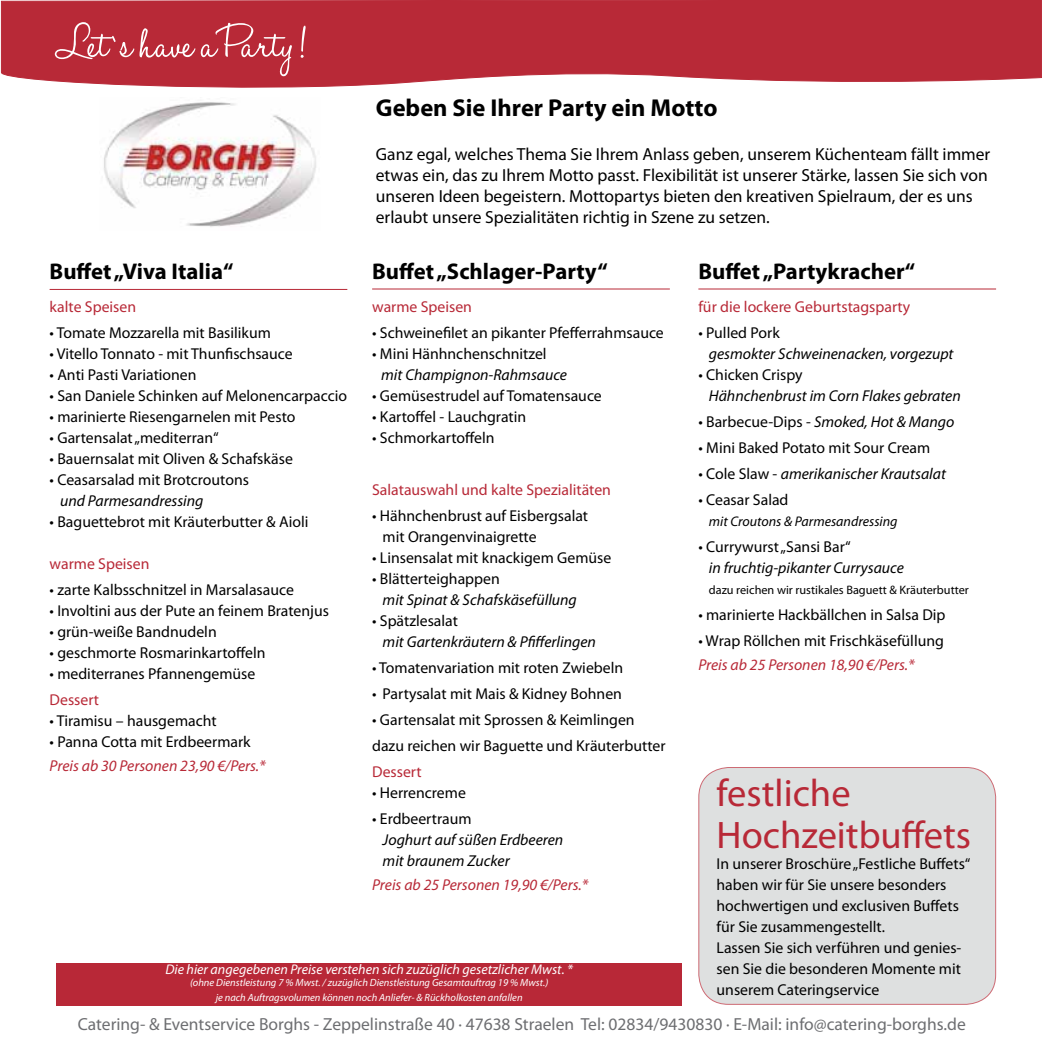
<style>
.page{position:relative;width:1042px;height:1042px;background:#fff}
.page>*{position:absolute;margin:0;border:0;box-sizing:border-box;transform-origin:0 0}
.t1{font:52.5px "Halo Handletter";color:#fff}
.t2{font:38.5px/42px "Myriad Pro";color:#b82937}
.t3{font:700 24.5px "Myriad Pro";color:#000}
.t4{font:700 22.75px "Myriad Pro";color:#000}
.t5{font:17.5px/21px "Myriad Pro";color:#000}
.t6{font:17.5px "Myriad Pro";color:#6d6e71}
.t7{font:15.75px/21px "Myriad Pro";color:#000}
.t8{font:italic 15.75px/21px "Myriad Pro";color:#000}
.t9{font:15.75px "Myriad Pro";color:#b82937}
.t10{font:italic 15.75px "Myriad Pro";color:#b82937}
.t11{font:italic 14px "Myriad Pro";color:#fff}
.t12{font:italic 14px "Myriad Pro";color:#000}
.t13{font:12.25px "Myriad Pro";color:#000}
.t14{font:italic 10.5px/14.7px "Myriad Pro";color:#fff;text-align:center}
.s1{font-style:normal}
</style>
<div class="page">
<svg style="left:1px;top:0;width:1041px;height:88px;background:#bd3946"></svg>
<img style="left:104px;top:102px;width:212px;height:125px">
<div style="left:699px;top:767px;width:296px;height:237px;background:#dee0e0;border-radius:30px"></div>
<div style="left:698px;top:767px;width:298px;height:238px;border:1px solid #b82937;border-radius:30px"></div>
<hr style="left:50px;top:289px;width:297px;height:1px;background:#b82937">
<hr style="left:372px;top:289px;width:298px;height:1px;background:#b82937">
<hr style="left:698px;top:289px;width:298px;height:1px;background:#b82937">
<div style="left:57px;top:963px;width:625px;height:42px;background:#b82837"></div>
<h1 class="t1" style="left:55px;top:15px;width:253px">Let`s have a Party !</h1>
<h3 class="t3" style="left:376px;top:92px;width:343px">Geben Sie Ihrer Party ein Motto</h3>
<p class="t5" style="left:376px;top:143px;width:616px">Ganz egal, welches Thema Sie Ihrem Anlass geben, unserem Küchenteam fällt immer etwas ein, das zu Ihrem Motto passt. Flexibilität ist unserer Stärke, lassen Sie sich von unseren Ideen begeistern. Mottopartys bieten den kreativen Spielraum, der es uns erlaubt unsere Spezialitäten richtig in Szene zu setzen.</p>
<h3 class="t4" style="left:50px;top:256px;width:185px">Buffet „Viva Italia“</h3>
<p class="t9" style="left:50px;top:297px;width:88px">kalte Speisen</p>
<p class="t7" style="left:50px;top:322px;width:223px">• Tomate Mozzarella mit Basilikum</p>
<p class="t7" style="left:50px;top:343px;width:245px">• Vitello Tonnato - mit Thunfischsauce</p>
<p class="t7" style="left:50px;top:364px;width:148px">• Anti Pasti Variationen</p>
<p class="t7" style="left:50px;top:385px;width:299px">• San Daniele Schinken auf Melonencarpaccio</p>
<p class="t7" style="left:50px;top:406px;width:247px">• marinierte Riesengarnelen mit Pesto</p>
<p class="t7" style="left:50px;top:427px;width:171px">• Gartensalat „mediterran“</p>
<p class="t7" style="left:50px;top:448px;width:245px">• Bauernsalat mit Oliven &amp; Schafskäse</p>
<p class="t7" style="left:50px;top:469px;width:201px">• Ceasarsalad mit Brotcroutons</p>
<p class="t8" style="left:60px;top:490px;width:145px">und Parmesandressing</p>
<p class="t7" style="left:50px;top:511px;width:260px">• Baguettebrot mit Kräuterbutter &amp; Aioli</p>
<p class="t9" style="left:50px;top:554px;width:101px">warme Speisen</p>
<p class="t7" style="left:50px;top:579px;width:246px">• zarte Kalbsschnitzel in Marsalasauce</p>
<p class="t7" style="left:50px;top:600px;width:281px">• Involtini aus der Pute an feinem Bratenjus</p>
<p class="t7" style="left:50px;top:621px;width:169px">• grün-weiße Bandnudeln</p>
<p class="t7" style="left:50px;top:642px;width:217px">• geschmorte Rosmarinkartoffeln</p>
<p class="t7" style="left:50px;top:663px;width:207px">• mediterranes Pfannengemüse</p>
<p class="t9" style="left:50px;top:690px;width:51px">Dessert</p>
<p class="t7" style="left:50px;top:710px;width:169px">• Tiramisu – hausgemacht</p>
<p class="t7" style="left:50px;top:731px;width:203px">• Panna Cotta mit Erdbeermark</p>
<p class="t10" style="left:50px;top:756px;width:218px">Preis ab 30 Personen 23,90 €/Pers.*</p>
<h3 class="t4" style="left:372px;top:256px;width:237px">Buffet „Schlager-Party“</h3>
<p class="t9" style="left:372px;top:297px;width:101px">warme Speisen</p>
<p class="t7" style="left:372px;top:322px;width:293px">• Schweinefilet an pikanter Pfefferrahmsauce</p>
<p class="t7" style="left:372px;top:343px;width:176px">• Mini Hänhnchenschnitzel</p>
<p class="t8" style="left:381px;top:364px;width:187px">mit Champignon-Rahmsauce</p>
<p class="t7" style="left:372px;top:385px;width:231px">• Gemüsestrudel auf Tomatensauce</p>
<p class="t7" style="left:372px;top:406px;width:156px">• Kartoffel - Lauchgratin</p>
<p class="t7" style="left:372px;top:427px;width:124px">• Schmorkartoffeln</p>
<p class="t9" style="left:372px;top:480px;width:240px">Salatauswahl und kalte Spezialitäten</p>
<p class="t7" style="left:383px;top:505px;width:207px;text-indent:-11px">• Hähnchenbrust auf Eisbergsalat mit Orangenvinaigrette</p>
<p class="t7" style="left:372px;top:547px;width:241px">• Linsensalat mit knackigem Gemüse</p>
<p class="t7" style="left:372px;top:568px;width:129px">• Blätterteighappen</p>
<p class="t8" style="left:383px;top:589px;width:196px">mit Spinat &amp; Schafskäsefüllung</p>
<p class="t7" style="left:372px;top:610px;width:87px">• Spätzlesalat</p>
<p class="t8" style="left:383px;top:631px;width:215px">mit Gartenkräutern &amp; Pfifferlingen</p>
<p class="t7" style="left:372px;top:657px;width:253px">• Tomatenvariation mit roten Zwiebeln</p>
<p class="t7" style="left:372px;top:683px;width:251px">• Partysalat mit Mais &amp; Kidney Bohnen</p>
<p class="t7" style="left:372px;top:706px;width:295px;line-height:25.9px">• Gartensalat mit Sprossen &amp; Keimlingen dazu reichen wir Baguette und Kräuterbutter</p>
<p class="t9" style="left:372px;top:761px;width:51px">Dessert</p>
<p class="t7" style="left:372px;top:781px;width:95px">• Herrencreme</p>
<p class="t7" style="left:372px;top:807px;width:101px">• Erdbeertraum</p>
<p class="t8" style="left:383px;top:828px;width:182px">Joghurt auf süßen Erdbeeren mit braunem Zucker</p>
<p class="t10" style="left:372px;top:875px;width:218px">Preis ab 25 Personen 19,90 €/Pers.*</p>
<p class="t11" style="left:165px;top:960px;width:409px">Die hier angegebenen Preise verstehen sich zuzüglich gesetzlicher Mwst. *</p>
<p class="t14" style="left:190px;top:975px;width:360px">(ohne Dienstleistung 7 % Mwst. / zuzüglich Dienstleistung Gesamtauftrag 19 % Mwst.) je nach Auftragsvolumen können noch Anliefer- &amp; Rückholkosten anfallen</p>
<h3 class="t4" style="left:698px;top:256px;width:218px">Buffet „Partykracher“</h3>
<p class="t9" style="left:698px;top:297px;width:213px">für die lockere Geburtstagsparty</p>
<p class="t7" style="left:698px;top:322px;width:83px">• Pulled Pork</p>
<p class="t8" style="left:709px;top:343px;width:246px">gesmokter Schweinenacken, vorgezupt</p>
<p class="t7" style="left:698px;top:364px;width:106px">• Chicken Crispy</p>
<p class="t8" style="left:709px;top:385px;width:253px">Hähnchenbrust im Corn Flakes gebraten</p>
<p class="t8" style="left:698px;top:411px;width:257px"><span class="s1">• Barbecue-Dips -</span> Smoked, Hot &amp; Mango</p>
<p class="t7" style="left:698px;top:437px;width:233px">• Mini Baked Potato mit Sour Cream</p>
<p class="t8" style="left:698px;top:463px;width:249px"><span class="s1">• Cole Slaw -</span> amerikanischer Krautsalat</p>
<p class="t7" style="left:698px;top:489px;width:92px">• Ceasar Salad</p>
<p class="t12" style="left:709px;top:512px;width:190px">mit Croutons &amp; Parmesandressing</p>
<p class="t7" style="left:698px;top:536px;width:154px">• Currywurst „Sansi Bar“</p>
<p class="t8" style="left:709px;top:557px;width:196px">in fruchtig-pikanter Currysauce</p>
<p class="t13" style="left:709px;top:582px;width:261px">dazu reichen wir rustikales Baguett &amp; Kräuterbutter</p>
<p class="t7" style="left:698px;top:604px;width:249px">• marinierte Hackbällchen in Salsa Dip</p>
<p class="t7" style="left:698px;top:630px;width:247px">• Wrap Röllchen mit Frischkäsefüllung</p>
<p class="t10" style="left:698px;top:655px;width:218px">Preis ab 25 Personen 18,90 €/Pers.*</p>
<h2 class="t2" style="left:716px;top:772px;width:256px">festliche<br>Hochzeitbuffets</h2>
<p class="t7" style="left:716px;top:853px;width:255px">In unserer Broschüre „Festliche Buffets“ haben wir für Sie unsere besonders hochwertigen und exclusiven Buffets für Sie zusammengestellt.<br>Lassen Sie sich verführen und genies&shy;sen Sie die besonderen Momente mit unserem Cateringservice</p>
<p class="t6" style="left:78px;top:1013px;width:889px">Catering- &amp; Eventservice Borghs - Zeppelinstraße 40 · 47638 Straelen Tel: 02834/9430830 · E-Mail: info@catering-borghs.de</p>
</div>
